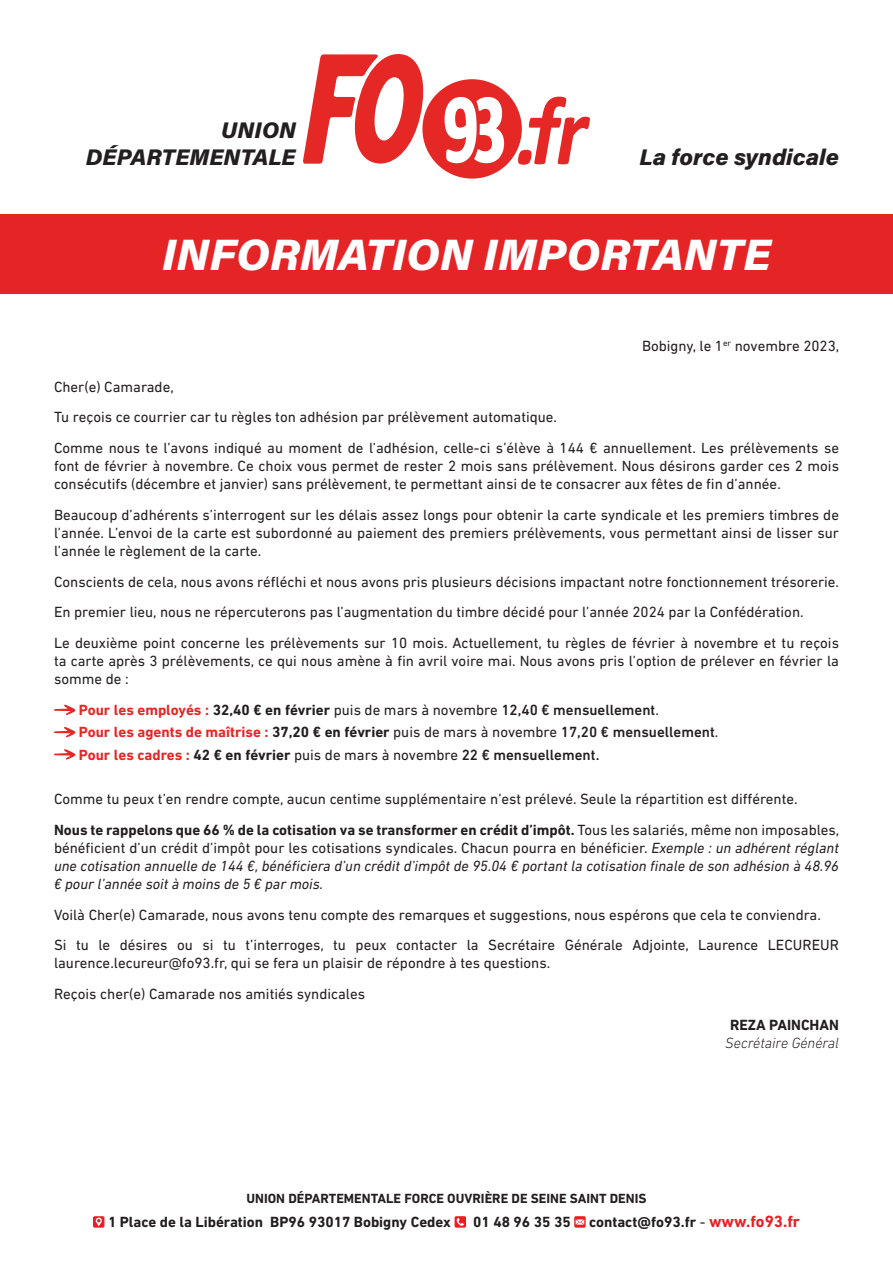
<style>
.page{position:relative;width:893px;height:1263px;background:#fff}
.page>*{position:absolute;margin:0;border:0;box-sizing:border-box;transform-origin:0 0}
.t1{font:43.8px "Acumin Variable Concept";letter-spacing:.005em;color:#fff}
.t2{font:22.5px/27px "Acumin Variable Concept";color:#231f20;text-align:right}
.t3{font:15px/30.8px "DIN Next LT Pro";color:#231f20}
.t4{font:italic 15px/18px "DIN Next LT Pro";color:#231f20;text-align:justify}
.t5{font:700 15px "DIN Next LT Pro";color:#231f20}
.t6{font:italic 300 15px "DIN Next LT Pro";color:#231f20}
.t7{font:700 13.5px "DIN Next LT Pro";color:#231f20}
.s1{font-weight:700;color:#e42824}
.s2{font-weight:700}
.s3{font-weight:500}
.s4{font-style:normal}
.s5{font-weight:400}
.s6{font-size:16.5px;color:#ee1d23}
</style>
<div class="page">
<div style="left:0;top:215px;width:893px;height:79px;background:#e52426"></div>
<svg style="left:54px;top:704px;width:22px;height:11px"></svg>
<svg style="left:54px;top:727px;width:22px;height:10px"></svg>
<svg style="left:54px;top:749px;width:22px;height:11px"></svg>
<svg style="left:303px;top:54px;width:287px;height:125px"></svg>
<div style="left:93px;top:1216px;width:11px;height:11px;background:#ee1d23;border-radius:2px"></div>
<svg style="left:96px;top:1217px;width:6px;height:9px"></svg>
<div style="left:455px;top:1216px;width:11px;height:11px;background:#ee1d23;border-radius:2px"></div>
<svg style="left:457px;top:1218px;width:7px;height:8px"></svg>
<svg style="left:574px;top:1216px;width:12px;height:11px"></svg>
<svg style="left:576px;top:1219px;width:8px;height:5px"></svg>
<h2 class="t2" style="left:86px;top:115px;width:212px">UNION<br>DÉPARTEMENTALE</h2>
<h2 class="t2" style="left:639px;top:142px;width:201px">La force syndicale</h2>
<h1 class="t1" style="left:162px;top:225px;width:611px">INFORMATION IMPORTANTE</h1>
<p class="t3" style="left:642px;top:331px;width:199px">Bobigny, le 1<sup>er</sup> novembre 2023,</p>
<p class="t3" style="left:54px;top:371px;width:787px">Cher(e) Camarade,<br>Tu reçois ce courrier car tu règles ton adhésion par prélèvement automatique.<br>Comme nous te l’avons indiqué au moment de l’adhésion, celle-ci s’élève à 144 € annuellement. Les prélèvements se</p>
<p class="t3" style="left:54px;top:457px;width:786px;line-height:18px">font de février à novembre. Ce choix vous permet de rester 2 mois sans prélèvement. Nous désirons garder ces 2 mois consécutifs (décembre et janvier) sans prélèvement, te permettant ainsi de te consacrer aux fêtes de fin d’année.</p>
<p class="t3" style="left:54px;top:506px;width:786px;line-height:18px;text-align:justify">Beaucoup d’adhérents s’interrogent sur les délais assez longs pour obtenir la carte syndicale et les premiers timbres de l’année. L’envoi de la carte est subordonné au paiement des premiers prélèvements, vous permettant ainsi de lisser sur l’année le règlement de la carte.</p>
<p class="t3" style="left:54px;top:566px;width:787px">Conscients de cela, nous avons réfléchi et nous avons pris plusieurs décisions impactant notre fonctionnement trésorerie.<br>En premier lieu, nous ne répercuterons pas l’augmentation du timbre décidé pour l’année 2024 par la Confédération.<br>Le deuxième point concerne les prélèvements sur 10 mois. Actuellement, tu règles de février à novembre et tu reçois</p>
<p class="t3" style="left:54px;top:652px;width:786px;line-height:18px">ta carte après 3 prélèvements, ce qui nous amène à fin avril voire mai. Nous avons pris l’option de prélever en février la somme de :</p>
<p class="t3" style="left:79px;top:699px;width:641px;line-height:22.2px"><span class="s1">Pour les employés :</span> <span class="s2">32,40 € en février</span> puis de mars à novembre <span class="s3">12,40 € mensuellement</span>.<br><span class="s1">Pour les agents de maîtrise :</span> <span class="s2">37,20 € en février</span> puis de mars à novembre <span class="s3">17,20 € mensuellement</span>.<br><span class="s1">Pour les cadres :</span> <span class="s2">42 € en février</span> puis de mars à novembre <span class="s3">22 € mensuellement.</span></p>
<p class="t3" style="left:54px;top:783px;width:787px">Comme tu peux t’en rendre compte, aucun centime supplémentaire n’est prélevé. Seule la répartition est différente.<br><span class="s2">Nous te rappelons que 66 % de la cotisation va se transformer en crédit d’impôt.</span> Tous les salariés, même non imposables,</p>
<p class="t4" style="left:54px;top:838px;width:786px"><span class="s4">bénéficient d’un crédit d’impôt pour les cotisations syndicales. Chacun pourra en bénéficier.</span> Exemple : un adhérent réglant une cotisation annuelle de 144 €, bénéficiera d’un crédit d’impôt de 95.04 € portant la cotisation finale de son adhésion à 48.96 € pour l’année soit à moins de 5 € par mois.</p>
<p class="t3" style="left:54px;top:899px;width:786px">Voilà Cher(e) Camarade, nous avons tenu compte des remarques et suggestions, nous espérons que cela te conviendra.<br>Si tu le désires ou si tu t’interroges, tu peux contacter la Secrétaire Générale Adjointe, Laurence LECUREUR</p>
<p class="t3" style="left:54px;top:948px;width:498px">laurence.lecureur@fo93.fr, qui se fera un plaisir de répondre à tes questions.<br>Reçois cher(e) Camarade nos amitiés syndicales</p>
<p class="t5" style="left:730px;top:1016px;width:110px">REZA PAINCHAN</p>
<p class="t6" style="left:725px;top:1034px;width:115px">Secrétaire Général</p>
<p class="t7" style="left:247px;top:1190px;width:401px">UNION DÉPARTEMENTALE FORCE OUVRIÈRE DE SEINE SAINT DENIS</p>
<p class="t5" style="left:108px;top:1213px;width:345px">1 Place de la Libération BP96 93017 Bobigny Cedex</p>
<p class="t5" style="left:473px;top:1213px;width:328px">01 48 96 35 35 contact@fo93.fr <span class="s5">-</span> <span class="s6">www.fo93.fr</span></p>
</div>
